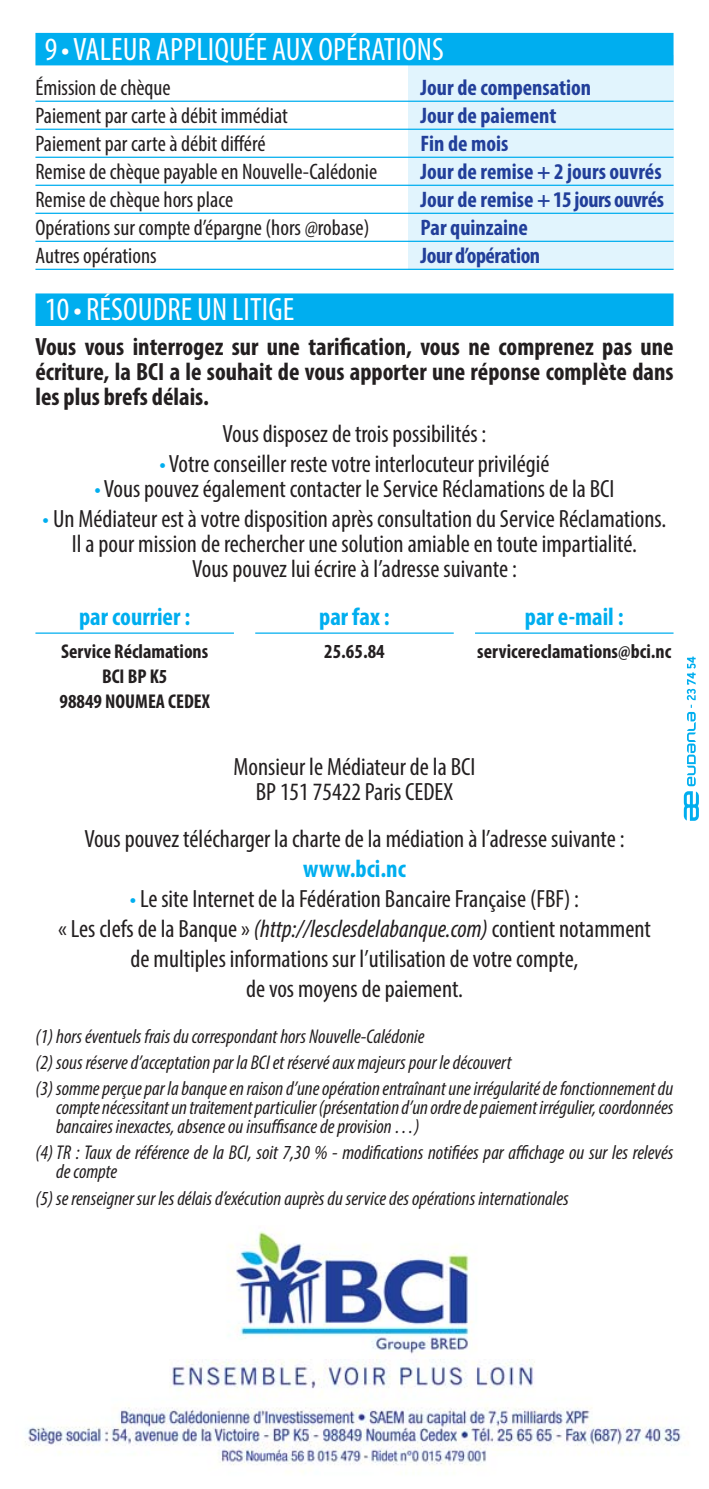
<style>
.page{position:relative;width:709px;height:1489px;background:#fff}
.page>*{position:absolute;margin:0;border:0;box-sizing:border-box;transform-origin:0 0}
.t1{font:condensed 32.5px "Myriad Pro";letter-spacing:.005em;color:#fff}
.t2{font:condensed 25px/25px "Myriad Pro";color:#231f20;text-align:center}
.t3{font:700 condensed 25px/25px "Myriad Pro";color:#231f20;text-align:justify}
.t4{font:700 condensed 25px "Myriad Pro";color:#00aeef}
.t5{font:condensed 22.5px "Myriad Pro";color:#231f20}
.t6{font:700 condensed 22.5px "Myriad Pro";color:#223f9a}
.t7{font:700 condensed 22.5px "Myriad Pro";letter-spacing:-.02em;color:#223f9a}
.t8{font:italic condensed 20px/26px "Myriad Pro";color:#231f20}
.t9{font:700 condensed 20px/25px "Myriad Pro";color:#231f20;text-align:center}
.s1{color:#00aeef}
.s2{font-style:italic}
</style>
<div class="page">
<div style="left:407px;top:55px;width:266px;height:214px;background:#e1f4fd"></div>
<div style="left:35px;top:33px;width:638px;height:32px;background:#00aeef"></div>
<hr style="left:35px;top:101px;width:638px;height:1px;background:#00aeef">
<hr style="left:35px;top:129px;width:638px;height:1px;background:#00aeef">
<hr style="left:35px;top:157px;width:638px;height:1px;background:#00aeef">
<hr style="left:35px;top:185px;width:638px;height:1px;background:#00aeef">
<hr style="left:35px;top:213px;width:638px;height:1px;background:#00aeef">
<hr style="left:35px;top:241px;width:638px;height:1px;background:#00aeef">
<hr style="left:35px;top:269px;width:638px;height:1px;background:#00aeef">
<div style="left:35px;top:293px;width:638px;height:33px;background:#00aeef"></div>
<hr style="left:35px;top:632px;width:199px;height:1px;background:#00aeef">
<hr style="left:255px;top:632px;width:199px;height:1px;background:#00aeef">
<hr style="left:475px;top:632px;width:198px;height:1px;background:#00aeef">
<img style="left:25px;top:1231px;width:657px;height:241px">
<svg style="left:684px;top:656px;width:15px;height:164px"></svg>
<h1 class="t1" style="left:45px;top:37px;width:401px">9 • VALEUR APPLIQUÉE AUX OPÉRATIONS</h1>
<p class="t5" style="left:35px;top:79px;width:137px">Émission de chèque</p>
<p class="t6" style="left:420px;top:79px;width:172px">Jour de compensation</p>
<p class="t5" style="left:35px;top:107px;width:254px">Paiement par carte à débit immédiat</p>
<p class="t6" style="left:420px;top:107px;width:137px">Jour de paiement</p>
<p class="t5" style="left:35px;top:135px;width:232px">Paiement par carte à débit différé</p>
<p class="t6" style="left:420px;top:135px;width:89px">Fin de mois</p>
<p class="t5" style="left:35px;top:163px;width:343px">Remise de chèque payable en Nouvelle-Calédonie</p>
<p class="t6" style="left:420px;top:163px;width:242px">Jour de remise + 2 jours ouvrés</p>
<p class="t5" style="left:35px;top:191px;width:199px">Remise de chèque hors place</p>
<p class="t7" style="left:420px;top:191px;width:245px">Jour de remise + 15 jours ouvrés</p>
<p class="t5" style="left:35px;top:219px;width:335px">Opérations sur compte d’épargne (hors @robase)</p>
<p class="t6" style="left:420px;top:219px;width:109px">Par quinzaine</p>
<p class="t5" style="left:35px;top:247px;width:123px">Autres opérations</p>
<p class="t7" style="left:420px;top:247px;width:121px">Jour d’opération</p>
<h1 class="t1" style="left:45px;top:297px;width:251px">10 • RÉSOUDRE UN LITIGE</h1>
<p class="t3" style="left:35px;top:336px;width:639px">Vous vous interrogez sur une tarification, vous ne comprenez pas une écriture, la BCI a le souhait de vous apporter une réponse complète dans les plus brefs délais.</p>
<p class="t2" style="left:222px;top:423px;width:265px">Vous disposez de trois possibilités :</p>
<p class="t2" style="left:159px;top:453px;width:391px"><span class="s1">•</span> Votre conseiller reste votre interlocuteur privilégié</p>
<p class="t2" style="left:94px;top:478px;width:521px"><span class="s1">•</span> Vous pouvez également contacter le Service Réclamations de la BCI</p>
<p class="t2" style="left:43px;top:508px;width:625px"><span class="s1">•</span> Un Médiateur est à votre disposition après consultation du Service Réclamations.<br>Il a pour mission de rechercher une solution amiable en toute impartialité.<br>Vous pouvez lui écrire à l’adresse suivante :</p>
<p class="t4" style="left:79px;top:607px;width:113px">par courrier :</p>
<p class="t9" style="left:59px;top:640px;width:152px">Service Réclamations<br>BCI BP K5<br>98849 NOUMEA CEDEX</p>
<p class="t4" style="left:319px;top:607px;width:72px">par fax :</p>
<p class="t9" style="left:324px;top:640px;width:62px">25.65.84</p>
<p class="t4" style="left:525px;top:607px;width:100px">par e-mail :</p>
<p class="t9" style="left:477px;top:640px;width:196px">servicereclamations@bci.nc</p>
<p class="t2" style="left:233px;top:756px;width:243px">Monsieur le Médiateur de la BCI<br>BP 151 75422 Paris CEDEX</p>
<p class="t2" style="left:84px;top:828px;width:541px">Vous pouvez télécharger la charte de la médiation à l’adresse suivante :</p>
<p class="t4" style="left:303px;top:859px;width:104px">www.bci.nc</p>
<p class="t2" style="left:58px;top:886px;width:594px;line-height:30px"><span class="s1">•</span> Le site Internet de la Fédération Bancaire Française (FBF) :<br>« Les clefs de la Banque » <span class="s2">(http://lesclesdelabanque.com)</span> contient notamment de multiples informations sur l’utilisation de votre compte,<br>de vos moyens de paiement.</p>
<p class="t8" style="left:35px;top:1025px;width:639px">(1) hors éventuels frais du correspondant hors Nouvelle-Calédonie<br>(2) sous réserve d’acceptation par la BCI et réservé aux majeurs pour le découvert<br>(3) somme perçue par la banque en raison d’une opération entraînant une irrégularité de fonctionnement du</p>
<p class="t8" style="left:56px;top:1100px;width:618px;line-height:19px">compte nécessitant un traitement particulier (présentation d’un ordre de paiement irrégulier, coordonnées bancaires inexactes, absence ou insuffisance de provision …)</p>
<p class="t8" style="left:56px;top:1145px;width:619px;line-height:19px;text-indent:-21px">(4) TR : Taux de référence de la BCI, soit 7,30 % - modifications notifiées par affichage ou sur les relevés de compte</p>
<p class="t8" style="left:35px;top:1186px;width:535px">(5) se renseigner sur les délais d’exécution auprès du service des opérations internationales</p>
</div>
